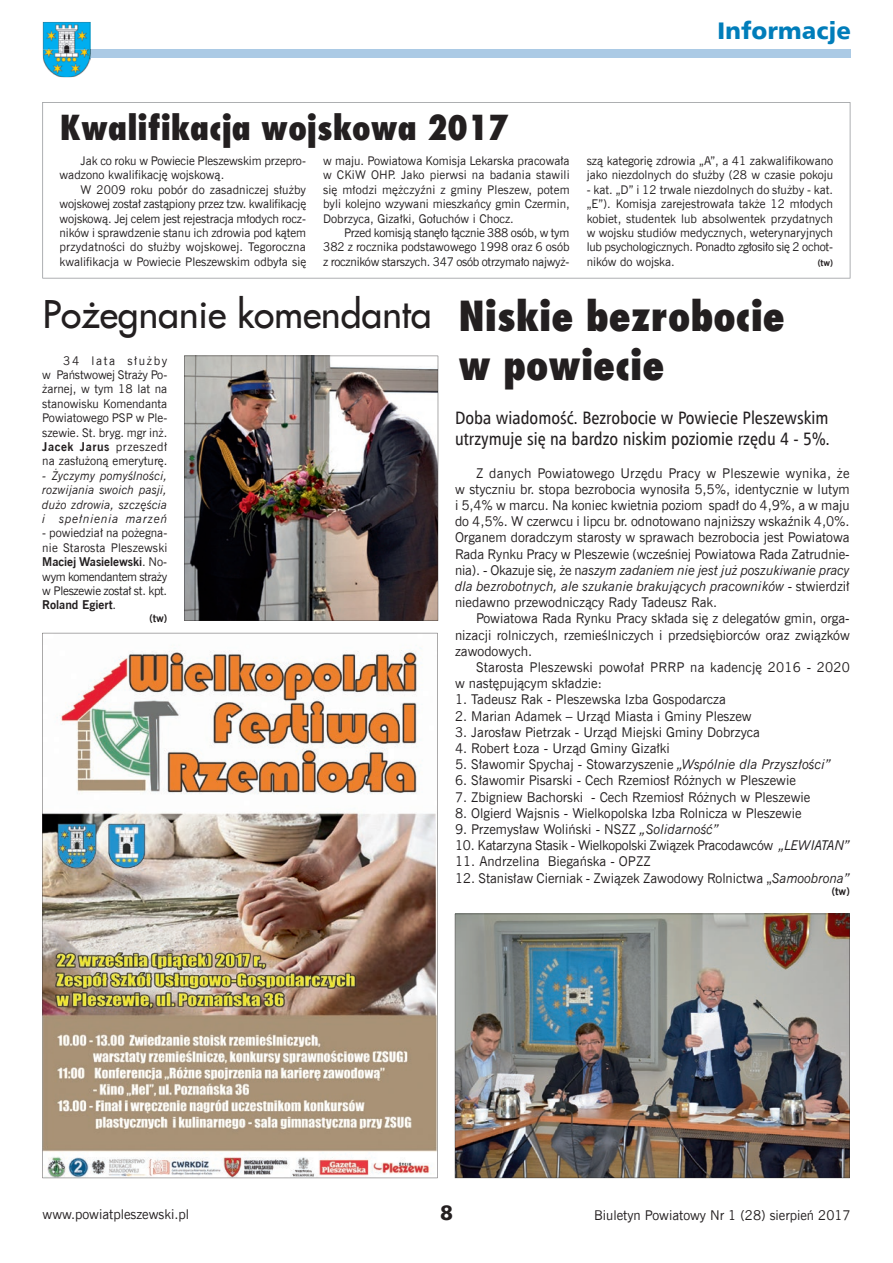
<style>
.page{position:relative;width:893px;height:1263px;background:#fff}
.page>*{position:absolute;margin:0;border:0;box-sizing:border-box;transform-origin:0 0}
.t1{font:800 40.5px/48.6px "Fujiyama";color:#231f20}
.t2{font:37.35px "Fujiyama 2";color:#231f20}
.t3{font:800 33.75px "Fujiyama";color:#231f20}
.t4{font:24px "Humnst 777 Blk EU";color:#007dba}
.t5{font:21px "Humnst 777 Blk EU";color:#231f20}
.t6{font:18px/21.6px "Humnst 777 Cn EU";color:#231f20}
.t7{font:13.5px/16.2px "News Goth EU";color:#231f20;text-align:justify}
.t8{font:13.5px "News Goth EU";letter-spacing:-.02em;color:#231f20}
.t9{font:12px/14.4px "News Goth EU";color:#231f20;text-align:justify}
.t10{font:italic 12px/14.4px "News Goth EU";color:#231f20;text-align:justify}
.t11{font:700 10.5px "News Goth EU";color:#231f20}
.t12{font:700 9px "News Goth EU";color:#231f20}
.s1{font-weight:700}
.s2{font-style:italic}
</style>
<div class="page">
<div style="left:87px;top:50px;width:764px;height:8px;background:#abcae5"></div>
<img style="left:43px;top:22px;width:48px;height:55px">
<svg style="left:87px;top:50px;width:4px;height:8px"></svg>
<img style="left:184px;top:356px;width:254px;height:265px">
<img style="left:42px;top:633px;width:396px;height:545px">
<img style="left:455px;top:914px;width:395px;height:264px">
<svg style="left:42px;top:102px;width:808px;height:177px"></svg>
<h3 class="t4" style="left:717px;top:16px;width:135px">Informacje</h3>
<h3 class="t3" style="left:60px;top:105px;width:450px">Kwalifikacja wojskowa 2017</h3>
<p class="t9" style="left:60px;top:154px;width:248px;text-indent:21px">Jak co roku w Powiecie Pleszewskim przepro&shy;wadzono kwalifikację wojskową.</p>
<p class="t9" style="left:60px;top:183px;width:248px;text-indent:21px">W 2009 roku pobór do zasadniczej służby wojskowej został zastąpiony przez tzw. kwalifikację wojskową. Jej celem jest rejestracja młodych rocz&shy;ników i sprawdzenie stanu ich zdrowia pod kątem przydatności do służby wojskowej. Tegoroczna kwalifikacja w Powiecie Pleszewskim odbyła się</p>
<p class="t9" style="left:323px;top:154px;width:248px">w maju. Powiatowa Komisja Lekarska pracowała w CKiW OHP. Jako pierwsi na badania stawili się młodzi mężczyźni z gminy Pleszew, potem byli kolejno wzywani mieszkańcy gmin Czermin, Dobrzyca, Gizałki, Gołuchów i Chocz.</p>
<p class="t9" style="left:323px;top:226px;width:248px;text-indent:21px">Przed komisją stanęło łącznie 388 osób, w tym 382 z rocznika podstawowego 1998 oraz 6 osób z roczników starszych. 347 osób otrzymało najwyż-</p>
<p class="t9" style="left:587px;top:154px;width:248px">szą kategorię zdrowia „A”, a 41 zakwalifikowano jako niezdolnych do służby (28 w czasie pokoju</p>
<p class="t9" style="left:587px;top:183px;width:248px">- kat. „D” i 12 trwale niezdolnych do służby - kat. „E”). Komisja zarejestrowała także 12 młodych kobiet, studentek lub absolwentek przydatnych w wojsku studiów medycznych, weterynaryjnych lub psychologicznych. Ponadto zgłosiło się 2 ochot&shy;ników do wojska.</p>
<p class="t12" style="left:818px;top:257px;width:17px">(tw)</p>
<h2 class="t2" style="left:43px;top:286px;width:390px">Pożegnanie komendanta</h2>
<p class="t9" style="left:42px;top:353px;width:127px;text-indent:21px">34 lata służby w Państwowej Straży Po&shy;żarnej, w tym 18 lat na stanowisku Komendanta Powiatowego PSP w Ple&shy;szewie. St. bryg. mgr inż.<br><span class="s1">Jacek Jarus</span> przeszedł na zasłużoną emeryturę.</p>
<p class="t10" style="left:42px;top:469px;width:127px">- Życzymy pomyślności, rozwijania swoich pasji, dużo zdrowia, szczęścia i spełnienia marzeń</p>
<p class="t9" style="left:42px;top:526px;width:127px">- powiedział na pożegna&shy;nie Starosta Pleszewski <span class="s1">Maciej Wasielewski</span>. No&shy;wym komendantem straży w Pleszewie został st. kpt.<br><span class="s1">Roland Egiert</span>.</p>
<p class="t11" style="left:149px;top:612px;width:19px">(tw)</p>
<h1 class="t1" style="left:458px;top:291px;width:328px">Niskie bezrobocie w powiecie</h1>
<h3 class="t6" style="left:455px;top:406px;width:377px">Doba wiadomość. Bezrobocie w Powiecie Pleszewskim utrzymuje się na bardzo niskim poziomie rzędu 4 - 5%.</h3>
<p class="t7" style="left:455px;top:465px;width:396px;text-indent:21px">Z danych Powiatowego Urzędu Pracy w Pleszewie wynika, że w styczniu br. stopa bezrobocia wynosiła 5,5%, identycznie w lutym i 5,4% w marcu. Na koniec kwietnia poziom spadł do 4,9%, a w maju do 4,5%. W czerwcu i lipcu br. odnotowano najniższy wskaźnik 4,0%.<br>Organem doradczym starosty w sprawach bezrobocia jest Powiatowa Rada Rynku Pracy w Pleszewie (wcześniej Powiatowa Rada Zatrudnie&shy;nia). - Okazuje się, że n<span class="s2">aszym zadaniem nie jest już poszukiwanie pracy dla bezrobotnych, ale szukanie brakujących pracowników</span> - stwierdził niedawno przewodniczący Rady Tadeusz Rak.</p>
<p class="t7" style="left:455px;top:611px;width:396px;text-indent:21px">Powiatowa Rada Rynku Pracy składa się z delegatów gmin, orga&shy;nizacji rolniczych, rzemieślniczych i przedsiębiorców oraz związków zawodowych.</p>
<p class="t7" style="left:455px;top:659px;width:396px;text-indent:21px">Starosta Pleszewski powołał PRRP na kadencję 2016 - 2020 w następującym składzie:</p>
<p class="t7" style="left:455px;top:692px;width:272px">1. Tadeusz Rak - Pleszewska Izba Gospodarcza</p>
<p class="t7" style="left:455px;top:708px;width:298px">2. Marian Adamek – Urząd Miasta i Gminy Pleszew</p>
<p class="t7" style="left:455px;top:724px;width:307px">3. Jarosław Pietrzak - Urząd Miejski Gminy Dobrzyca</p>
<p class="t7" style="left:455px;top:740px;width:216px">4. Robert Łoza - Urząd Gminy Gizałki</p>
<p class="t7" style="left:455px;top:757px;width:377px">5. Sławomir Spychaj - Stowarzyszenie <span class="s2">„Wspólnie dla Przyszłości”</span></p>
<p class="t7" style="left:455px;top:773px;width:342px">6. Sławomir Pisarski - Cech Rzemiosł Różnych w Pleszewie</p>
<p class="t7" style="left:455px;top:789px;width:357px">7. Zbigniew Bachorski - Cech Rzemiosł Różnych w Pleszewie</p>
<p class="t7" style="left:455px;top:805px;width:348px">8. Olgierd Wajsnis - Wielkopolska Izba Rolnicza w Pleszewie</p>
<p class="t7" style="left:455px;top:821px;width:265px">9. Przemysław Woliński - NSZZ <span class="s2">„Solidarność”</span></p>
<p class="t8" style="left:455px;top:837px;width:396px">10. Katarzyna Stasik - Wielkopolski Związek Pracodawców <span class="s2">„LEWIATAN”</span></p>
<p class="t7" style="left:455px;top:854px;width:197px">11. Andrzelina Biegańska - OPZZ</p>
<p class="t7" style="left:455px;top:870px;width:396px">12. Stanisław Cierniak - Związek Zawodowy Rolnictwa „<span class="s2">Samoobrona”</span></p>
<p class="t11" style="left:832px;top:885px;width:19px">(tw)</p>
<p class="t7" style="left:43px;top:1207px;width:148px">www.powiatpleszewski.pl</p>
<h3 class="t5" style="left:440px;top:1199px;width:14px">8</h3>
<p class="t7" style="left:594px;top:1207px;width:258px">Biuletyn Powiatowy Nr 1 (28) sierpień 2017</p>
</div>
